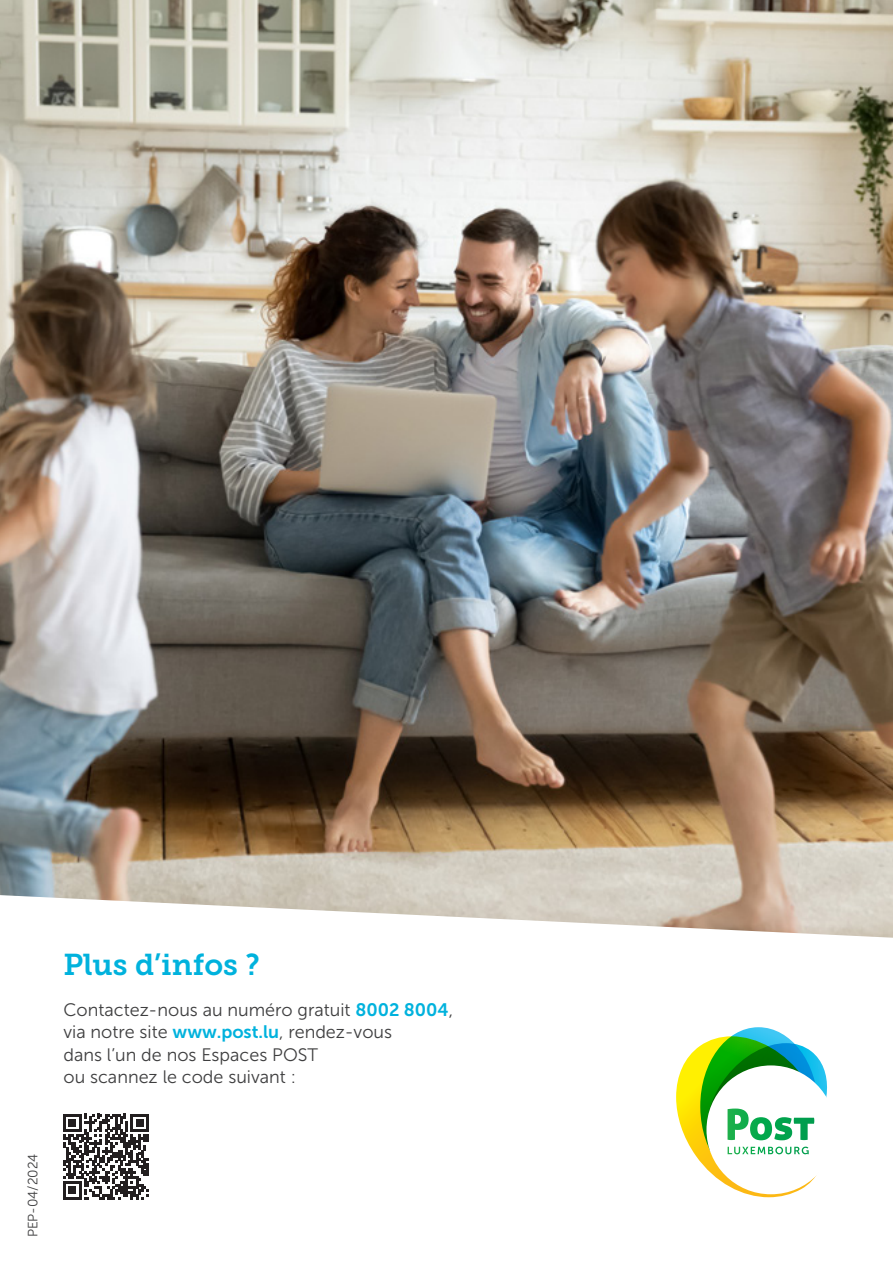
<style>
.page{position:relative;width:893px;height:1263px;background:#fff}
.page>*{position:absolute;margin:0;border:0;box-sizing:border-box;transform-origin:0 0}
.t1{font:30px "Museo Slab 700";color:#00b2dd}
.t2{font:18px/22.5px "Museo Sans 300";color:#3e3e3f}
.t3{font:13.5px "Museo Sans 300";color:#3e3e3f}
.s1{font-family:"Museo Sans 700";color:#00b2dd}
</style>
<div class="page">
<svg style="left:676px;top:1027px;width:151px;height:171px"></svg>
<img style="left:0;top:0;width:893px;height:938px">
<svg style="left:63px;top:1114px;width:86px;height:85px"></svg>
<p class="t1" style="left:64px;top:947px;width:198px">Plus d’infos ?</p>
<p class="t2" style="left:64px;top:998px;width:391px">Contactez-nous au numéro gratuit <span class="s1">8002 8004</span>,</p>
<p class="t2" style="left:64px;top:1021px;width:330px">via notre site <span class="s1">www.post.lu</span>, rendez-vous dans l’un de nos Espaces POST<br>ou scannez le code suivant :</p>
<p class="t3" style="left:26px;top:1237px;width:85px;rotate:-90deg">PEP-04/2024</p>
</div>
